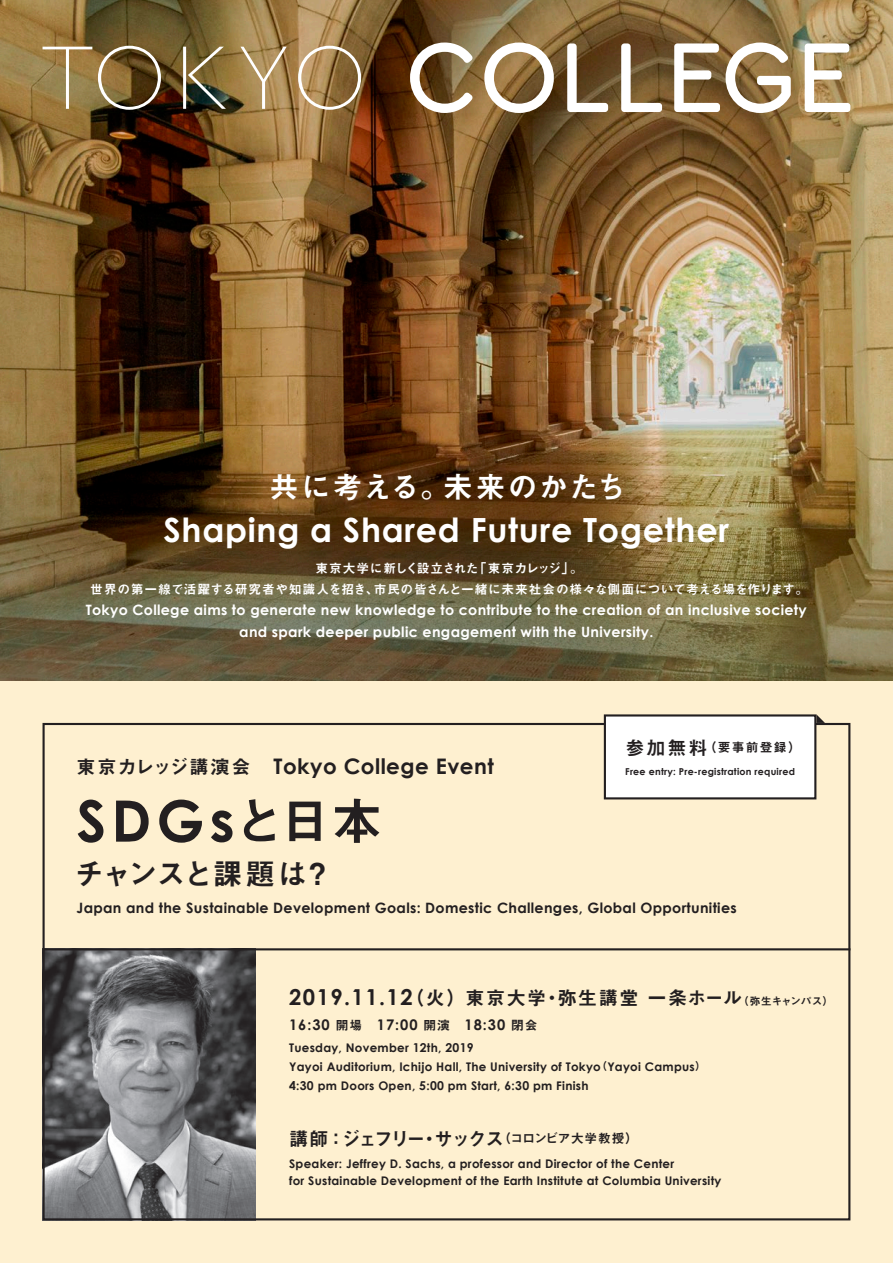
<style>
.page{position:relative;width:893px;height:1263px;background:#fef0d0}
.page>*{position:absolute;margin:0;border:0;box-sizing:border-box;transform-origin:0 0}
.t1{font:700 57.15px "Century Gothic";color:#231f20}
._28Q{font:700 33.3px "Century Gothic";letter-spacing:.02em;color:#fff}
._28Q-2{font:29.7px "Midashi Go Pro MB31";letter-spacing:.045em;color:#fff}
.t2{font:29.7px "Midashi Go Pro MB31";letter-spacing:-.05em;color:#231f20}
._24Q{font:700 22.05px "Century Gothic";letter-spacing:.065em;color:#231f20}
._18Q_日100_英25{font:700 21.45px "Century Gothic";letter-spacing:.02em;color:#231f20}
._24Q-2{font:19.2px "Midashi Go Pro MB31";letter-spacing:.01em;color:#231f20}
._18Q_日100_英25-2{font:19.2px "Midashi Go Pro MB31";letter-spacing:.025em;color:#231f20}
._24Q-3{font:19.2px "Midashi Go Pro MB31";letter-spacing:-.155em;color:#231f20}
._18Q_日100_英25-3{font:19.2px "Midashi Go Pro MB31";letter-spacing:.1em;color:#231f20}
._24Q-4{font:700 14.7px "Century Gothic";letter-spacing:.065em;color:#231f20}
.t3{font:700 14.25px "Century Gothic";letter-spacing:.02em;color:#fff}
.t4{font:700 14.25px "Century Gothic";letter-spacing:.02em;color:#231f20}
.t5{font:12.75px "Midashi Go Pro MB31";letter-spacing:.02em;color:#fff}
.t6{font:12.75px "Midashi Go Pro MB31";letter-spacing:.045em;color:#fff}
._24Q-5{font:12.75px "Midashi Go Pro MB31";letter-spacing:.06em;color:#231f20}
.t7{font:12.75px "Midashi Go Pro MB31";color:#fff}
._24Q-6{font:12.75px "Midashi Go Pro MB31";letter-spacing:.005em;color:#231f20}
.t8{font:700 11.85px "Century Gothic";letter-spacing:.02em;color:#231f20}
._24Q-7{font:10.65px "Midashi Go Pro MB31";color:#231f20}
.t9{font:700 9.45px "Century Gothic";letter-spacing:.02em;color:#231f20}
.s1{font-family:"Midashi Go Pro MB31";font-weight:400;font-size:51px}
.s2{font-size:21.45px}
.s3{font-size:14.25px}
.s4{font-size:12.15px}
</style>
<div class="page">
<img style="left:0;top:0;width:893px;height:425px">
<img style="left:0;top:425px;width:893px;height:255px">
<img style="left:46px;top:950px;width:209px;height:267px">
<hr style="left:43px;top:948px;width:807px;height:2px;background:#231f20">
<svg style="left:410px;top:43px;width:63px;height:70px;background:#9c886d"></svg>
<svg style="left:484px;top:43px;width:70px;height:70px;background:#b19c7f"></svg>
<svg style="left:567px;top:43px;width:41px;height:69px;background:#927f68"></svg>
<svg style="left:621px;top:43px;width:41px;height:69px;background:#9e8b70"></svg>
<svg style="left:674px;top:43px;width:46px;height:69px;background:#b6a792"></svg>
<svg style="left:726px;top:43px;width:65px;height:70px;background:#b9a68a"></svg>
<svg style="left:805px;top:43px;width:45px;height:69px;background:#d2c2a7"></svg>
<svg style="left:43px;top:47px;width:49px;height:62px;background:#a48b5a"></svg>
<svg style="left:98px;top:46px;width:63px;height:64px;background:#7a6440"></svg>
<svg style="left:183px;top:47px;width:43px;height:62px;background:#746c4c"></svg>
<svg style="left:240px;top:47px;width:47px;height:62px;background:#b29666"></svg>
<svg style="left:298px;top:46px;width:63px;height:64px;background:#aa8c62"></svg>
<div style="left:605px;top:715px;width:210px;height:83px;background:#fff"></div>
<div style="left:604px;top:714px;width:212px;height:85px;border:2px solid #231f20"></div>
<svg style="left:816px;top:714px;width:9px;height:9px"></svg>
<p class="_28Q-2" style="left:443px;top:463px;width:185px">未来のかたち</p>
<p class="_28Q-2" style="left:269px;top:463px;width:182px">共に考える。</p>
<p class="_28Q" style="left:164px;top:504px;width:567px">Shaping a Shared Future Together</p>
<p class="t5" style="left:570px;top:557px;width:14px">。</p>
<p class="t5" style="left:474px;top:557px;width:102px">「東京カレッジ「</p>
<p class="t7" style="left:315px;top:557px;width:165px">東京大学に新しく設立された</p>
<p class="t5" style="left:374px;top:579px;width:436px">市民の皆さんと一緒に未来社会の様々な側面について考える場を作ります。</p>
<p class="t6" style="left:90px;top:579px;width:290px">世界の第一線で活躍する研究者や知識人を招き、</p>
<p class="t3" style="left:86px;top:599px;width:723px">Tokyo College aims to generate new knowledge to contribute to the creation of an inclusive society</p>
<p class="t3" style="left:239px;top:621px;width:416px">and spark deeper public engagement with the University.</p>
<p class="_18Q_日100_英25-2" style="left:77px;top:751px;width:197px">東京カレッジ講演会　</p>
<p class="_18Q_日100_英25" style="left:274px;top:750px;width:222px">Tokyo College Event</p>
<p class="_18Q_日100_英25-3" style="left:625px;top:732px;width:84px">参加無料</p>
<p class="t9" style="left:625px;top:765px;width:171px">Free entry: Pre-registration required</p>
<p class="_24Q-5" style="left:704px;top:737px;width:99px">（要事前登録(</p>
<p class="t1" style="left:77px;top:777px;width:307px">SDGs<span class="s1">と日本</span></p>
<p class="t2" style="left:303px;top:850px;width:31px">?</p>
<p class="t2" style="left:75px;top:850px;width:234px">チャンスと課題は</p>
<p class="t4" style="left:77px;top:897px;width:662px">Japan and the Sustainable Development Goals: Domestic Challenges, Global Opportunities</p>
<p class="_24Q-2" style="left:405px;top:982px;width:143px">（火）東京大学</p>
<p class="_24Q-2" style="left:558px;top:982px;width:82px">弥生講堂</p>
<p class="_24Q" style="left:289px;top:980px;width:125px">2019<span class="s2">.</span>11<span class="s2">.</span>12</p>
<p class="_24Q-2" style="left:542px;top:982px;width:21px">・</p>
<p class="_24Q-5" style="left:511px;top:1015px;width:28px">閉会</p>
<p class="_24Q-5" style="left:423px;top:1015px;width:42px">開演　</p>
<p class="_24Q-5" style="left:336px;top:1015px;width:42px">開場　</p>
<p class="_24Q-4" style="left:289px;top:1013px;width:42px">16<span class="s3">:</span>30</p>
<p class="t8" style="left:289px;top:1038px;width:186px">Tuesday, November <span class="s4">12</span>th, <span class="s4">2019</span></p>
<p class="_24Q-4" style="left:377px;top:1013px;width:42px">17<span class="s3">:</span>00</p>
<p class="_24Q-4" style="left:465px;top:1013px;width:42px">18<span class="s3">:</span>30</p>
<p class="_24Q-2" style="left:647px;top:982px;width:96px">一条ホール</p>
<p class="_24Q-7" style="left:738px;top:992px;width:96px">（弥生キャンパス(</p>
<p class="_24Q-7" style="left:596px;top:1058px;width:12px">（</p>
<p class="_24Q-7" style="left:695px;top:1058px;width:12px">(</p>
<p class="t8" style="left:289px;top:1057px;width:313px">Yayoi Auditorium, Ichijo Hall, The University of Tokyo</p>
<p class="t8" style="left:289px;top:1076px;width:301px"><span class="s4">4</span>:<span class="s4">30</span> pm Doors Open, <span class="s4">5</span>:<span class="s4">00</span> pm Start, <span class="s4">6</span>:<span class="s4">30</span> pm Finish</p>
<p class="t8" style="left:607px;top:1057px;width:89px">Yayoi Campus</p>
<p class="_24Q-3" style="left:342px;top:1123px;width:164px">ジェフリーサックス</p>
<p class="_24Q-2" style="left:289px;top:1123px;width:58px">講師：</p>
<p class="t8" style="left:289px;top:1155px;width:387px">Speaker: Jeffrey D. Sachs a, professor and Director of the Center</p>
<p class="t8" style="left:289px;top:1172px;width:434px">for Sustainable Development of the Earth Institute at Columbia University</p>
<p class="_24Q-6" style="left:498px;top:1128px;width:141px">（コロンビア大学教授(</p>
<p class="_24Q-2" style="left:420px;top:1123px;width:21px">・</p>
</div>
